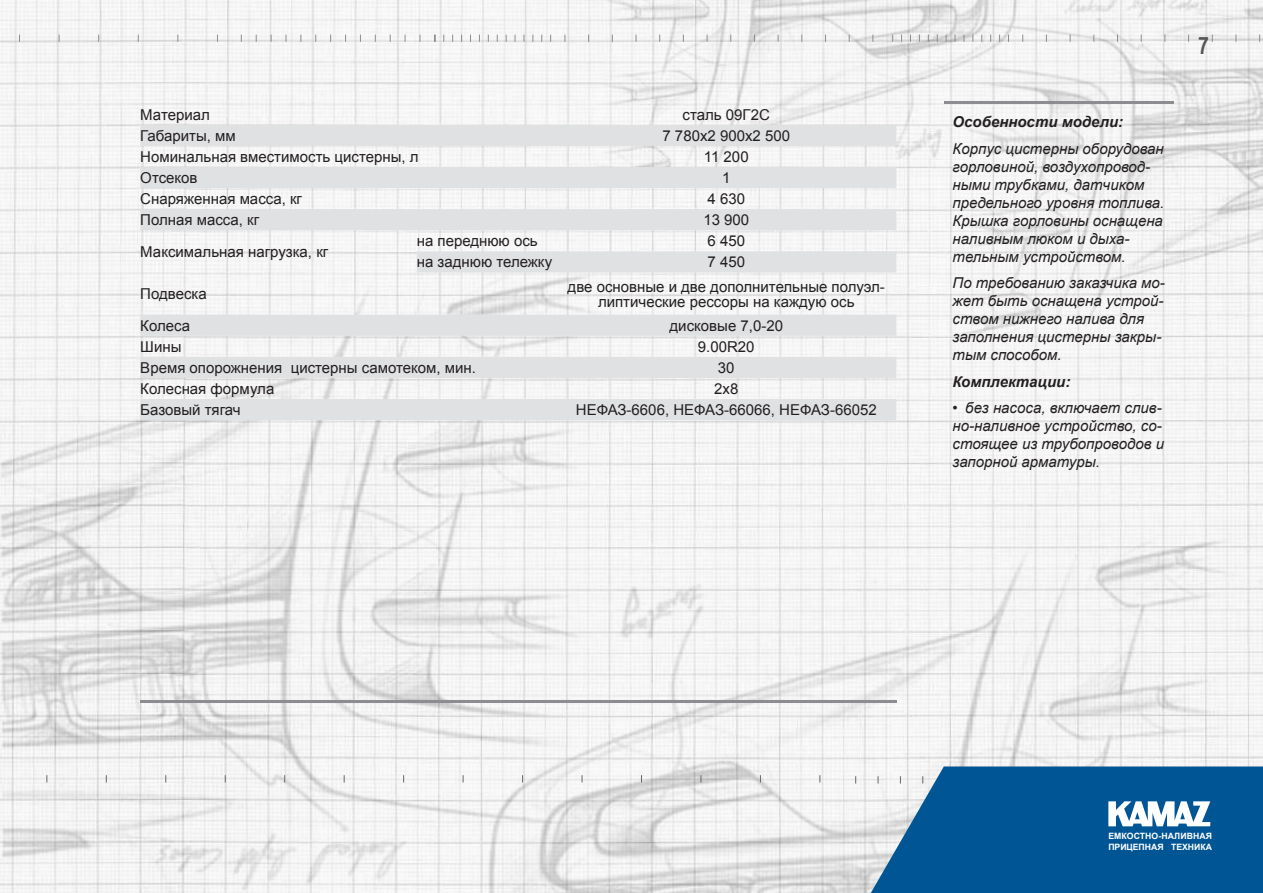
<style>
.page{position:relative;width:1263px;height:893px;background:#fff}
.page>*{position:absolute;margin:0;border:0;box-sizing:border-box;transform-origin:0 0}
.t1{font:700 24px "Arial Narrow";color:#545557}
.t2{font:15px/15px "Arial";color:#231f20;text-align:center}
.t3{font:italic 15px/18px "Arial";color:#231f20}
.t4{font:italic 700 15px "Arial";color:#231f20}
.t5{font:700 8.7px/10.5px "Arial";letter-spacing:-.005em;color:#fff}
</style>
<div class="page">
<img style="left:0;top:0;width:1263px;height:893px">
<svg style="left:871px;top:766px;width:392px;height:127px;background:#18649d"></svg>
<svg style="left:1108px;top:801px;width:102px;height:25px"></svg>
<svg style="left:1259px;top:35px;width:4px;height:7px"></svg>
<hr style="left:140px;top:700px;width:757px;height:3px;background:#8b8d90">
<hr style="left:944px;top:101px;width:230px;height:2px;background:#8b8d90">
<svg style="left:140px;top:125px;width:756px;height:295px;fill:#e2e3e3"></svg>
<p class="t2" style="left:140px;top:107px;width:71px">Материал</p>
<p class="t2" style="left:683px;top:107px;width:89px">сталь 09Г2С</p>
<p class="t2" style="left:140px;top:128px;width:97px">Габариты, мм</p>
<p class="t2" style="left:662px;top:128px;width:129px">7 780х2 900х2 500</p>
<p class="t2" style="left:140px;top:149px;width:280px">Номинальная вместимость цистерны, л</p>
<p class="t2" style="left:704px;top:149px;width:46px">11 200</p>
<p class="t2" style="left:140px;top:170px;width:59px">Отсеков</p>
<p class="t2" style="left:722px;top:170px;width:10px">1</p>
<p class="t2" style="left:140px;top:192px;width:163px">Снаряженная масса, кг</p>
<p class="t2" style="left:707px;top:192px;width:39px">4 630</p>
<p class="t2" style="left:140px;top:213px;width:120px">Полная масса, кг</p>
<p class="t2" style="left:703px;top:213px;width:47px">13 900</p>
<p class="t2" style="left:140px;top:244px;width:190px">Максимальная нагрузка, кг</p>
<p class="t2" style="left:417px;top:234px;width:122px">на переднюю ось</p>
<p class="t2" style="left:707px;top:234px;width:39px">6 450</p>
<p class="t2" style="left:417px;top:255px;width:137px">на заднюю тележку</p>
<p class="t2" style="left:707px;top:255px;width:39px">7 450</p>
<p class="t2" style="left:140px;top:286px;width:68px">Подвеска</p>
<p class="t2" style="left:568px;top:279px;width:319px">две основные и две дополнительные полуэл&shy;липтические рессоры на каждую ось</p>
<p class="t2" style="left:140px;top:318px;width:51px">Колеса</p>
<p class="t2" style="left:669px;top:318px;width:115px">дисковые 7,0-20</p>
<p class="t2" style="left:140px;top:339px;width:43px">Шины</p>
<p class="t2" style="left:698px;top:339px;width:58px">9.00R20</p>
<p class="t2" style="left:140px;top:360px;width:337px">Время опорожнения цистерны самотеком, мин.</p>
<p class="t2" style="left:718px;top:360px;width:18px">30</p>
<p class="t2" style="left:140px;top:381px;width:136px">Колесная формула</p>
<p class="t2" style="left:714px;top:381px;width:26px">2х8</p>
<p class="t2" style="left:140px;top:402px;width:102px">Базовый тягач</p>
<p class="t2" style="left:576px;top:402px;width:302px">НЕФАЗ-6606, НЕФАЗ-66066, НЕФАЗ-66052</p>
<p class="t4" style="left:952px;top:112px;width:172px">Особенности модели:</p>
<p class="t3" style="left:952px;top:140px;width:213px">Корпус цистерны оборудован горловиной, воздухопровод&shy;ными трубками, датчиком предельного уровня топлива.<br>Крышка горловины оснащена наливным люком и дыха&shy;тельным устройством.</p>
<p class="t3" style="left:952px;top:274px;width:214px">По требованию заказчика мо&shy;жет быть оснащена устрой&shy;ством нижнего налива для заполнения цистерны закры&shy;тым способом.</p>
<p class="t4" style="left:952px;top:372px;width:119px">Комплектации:</p>
<p class="t3" style="left:952px;top:399px;width:213px">• без насоса, включает слив&shy;но-наливное устройство, со&shy;стоящее из трубопроводов и запорной арматуры.</p>
<h1 class="t1" style="left:1198px;top:27px;width:12px">7</h1>
<p class="t5" style="left:1108px;top:831px;width:105px">ЕМКОСТНО-НАЛИВНАЯ<br>ПРИЦЕПНАЯ ТЕХНИКА</p>
</div>
